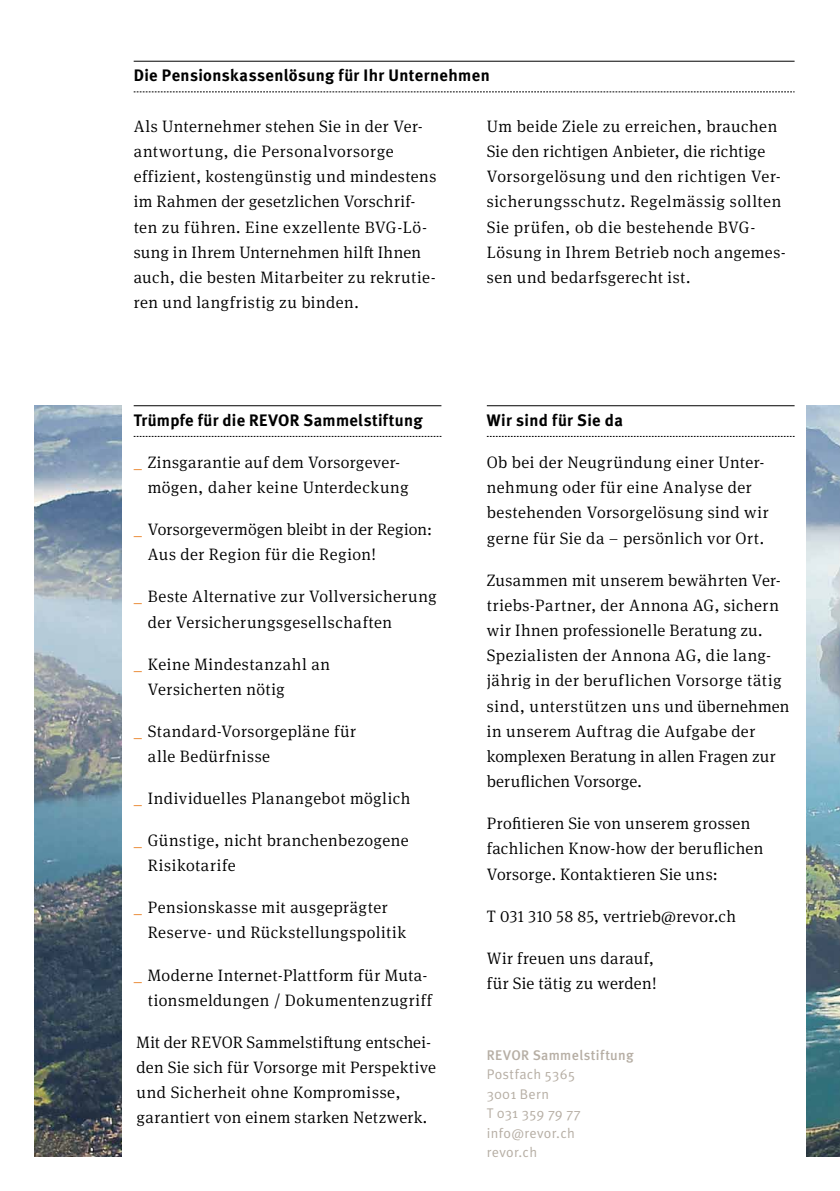
<style>
.page{position:relative;width:840px;height:1191px;background:#fff}
.page>*{position:absolute;margin:0;border:0;box-sizing:border-box;transform-origin:0 0}
.t1{font:300 16.6px/25.2px "Meta Serif OT";letter-spacing:.025em;color:#000}
.t2{font:700 16.6px "Meta";letter-spacing:.025em;color:#000}
.t3{font:14px/19.4px "Meta Normal";letter-spacing:.025em;color:#b6aea4}
.t4{font:500 14px "Meta";letter-spacing:.025em;color:#b6aea4}
.s1{color:#e56d00}
</style>
<div class="page">
<img style="left:34px;top:405px;width:805px;height:752px">
<div style="left:122px;top:401px;width:683px;height:773px;background:#fff"></div>
<hr style="left:134px;top:405px;width:307px;height:1px;background:#000">
<svg style="left:134px;top:436px;width:307px;height:1px"></svg>
<hr style="left:486px;top:405px;width:308px;height:1px;background:#000">
<svg style="left:486px;top:436px;width:308px;height:1px"></svg>
<hr style="left:134px;top:61px;width:660px;height:1px;background:#000">
<svg style="left:134px;top:92px;width:660px;height:1px"></svg>
<p class="t2" style="left:134px;top:66px;width:357px">Die Pensionskassenlösung für Ihr Unternehmen</p>
<p class="t1" style="left:134px;top:113px;width:304px">Als Unternehmer stehen Sie in der Ver&shy;antwortung, die Personalvorsorge effizient, kostengünstig und mindestens im Rahmen der gesetzlichen Vorschrif&shy;ten zu führen. Eine exzellente BVG-Lö&shy;sung in Ihrem Unternehmen hilft Ihnen auch, die besten Mitarbeiter zu rekrutie&shy;ren und langfristig zu binden.</p>
<p class="t1" style="left:486px;top:113px;width:300px">Um beide Ziele zu erreichen, brauchen Sie den richtigen Anbieter, die richtige Vorsorgelösung und den richtigen Ver&shy;sicherungsschutz. Regelmässig sollten Sie prüfen, ob die bestehende BVG-Lösung in Ihrem Betrieb noch angemes&shy;sen und bedarfsgerecht ist.</p>
<p class="t2" style="left:134px;top:410px;width:290px">Trümpfe für die REVOR Sammelstiftung</p>
<p class="t1" style="left:148px;top:449px;width:262px;text-indent:-14px"><span class="s1">_</span> Zinsgarantie auf dem Vorsorgever&shy;mögen, daher keine Unterdeckung</p>
<p class="t1" style="left:148px;top:517px;width:285px;text-indent:-14px"><span class="s1">_</span> Vorsorgevermögen bleibt in der Region:<br>Aus der Region für die Region!</p>
<p class="t1" style="left:148px;top:584px;width:290px;text-indent:-14px"><span class="s1">_</span> Beste Alternative zur Vollversicherung der Versicherungsgesellschaften</p>
<p class="t1" style="left:148px;top:651px;width:184px;text-indent:-14px"><span class="s1">_</span> Keine Mindestanzahl an<br>Versicherten nötig</p>
<p class="t1" style="left:148px;top:718px;width:210px;text-indent:-14px"><span class="s1">_</span> Standard-Vorsorgepläne für alle Bedürfnisse</p>
<p class="t1" style="left:134px;top:785px;width:278px"><span class="s1">_</span> Individuelles Planangebot möglich</p>
<p class="t1" style="left:148px;top:827px;width:262px;text-indent:-14px"><span class="s1">_</span> Günstige, nicht branchenbezogene<br>Risikotarife</p>
<p class="t1" style="left:148px;top:895px;width:260px;text-indent:-14px"><span class="s1">_</span> Pensionskasse mit ausgeprägter<br>Reserve- und Rückstellungspolitik</p>
<p class="t1" style="left:134px;top:962px;width:300px;text-align:right"><span class="s1">_</span> Moderne Internet-Plattform für Muta&shy;tionsmeldungen / Dokumentenzugriff</p>
<p class="t1" style="left:136px;top:1029px;width:301px">Mit der REVOR Sammelstiftung entschei&shy;den Sie sich für Vorsorge mit Perspektive und Sicherheit ohne Kompromisse, garantiert von einem starken Netzwerk.</p>
<p class="t2" style="left:486px;top:410px;width:137px">Wir sind für Sie da</p>
<p class="t1" style="left:486px;top:449px;width:283px">Ob bei der Neugründung einer Unter&shy;nehmung oder für eine Analyse der bestehenden Vorsorgelösung sind wir gerne für Sie da – persönlich vor Ort.</p>
<p class="t1" style="left:486px;top:567px;width:304px">Zusammen mit unserem bewährten Ver&shy;triebs-Partner, der Annona AG, sichern wir Ihnen professionelle Beratung zu.<br>Spezialisten der Annona AG, die lang&shy;jährig in der beruflichen Vorsorge tätig sind, unterstützen uns und übernehmen in unserem Auftrag die Aufgabe der komplexen Beratung in allen Fragen zur beruflichen Vorsorge.</p>
<p class="t1" style="left:486px;top:811px;width:278px">Profitieren Sie von unserem grossen fachlichen Know-how der beruflichen<br>Vorsorge. Kontaktieren Sie uns:</p>
<p class="t1" style="left:486px;top:903px;width:251px">T 031 310 58 85, vertrieb@revor.ch</p>
<p class="t1" style="left:486px;top:945px;width:171px">Wir freuen uns darauf, für Sie tätig zu werden!</p>
<p class="t4" style="left:486px;top:1047px;width:148px">REVOR Sammelstiftung</p>
<p class="t3" style="left:486px;top:1064px;width:95px">Postfach 5365<br>3001 Bern<br>T 031 359 79 77 info@revor.ch revor.ch</p>
</div>
